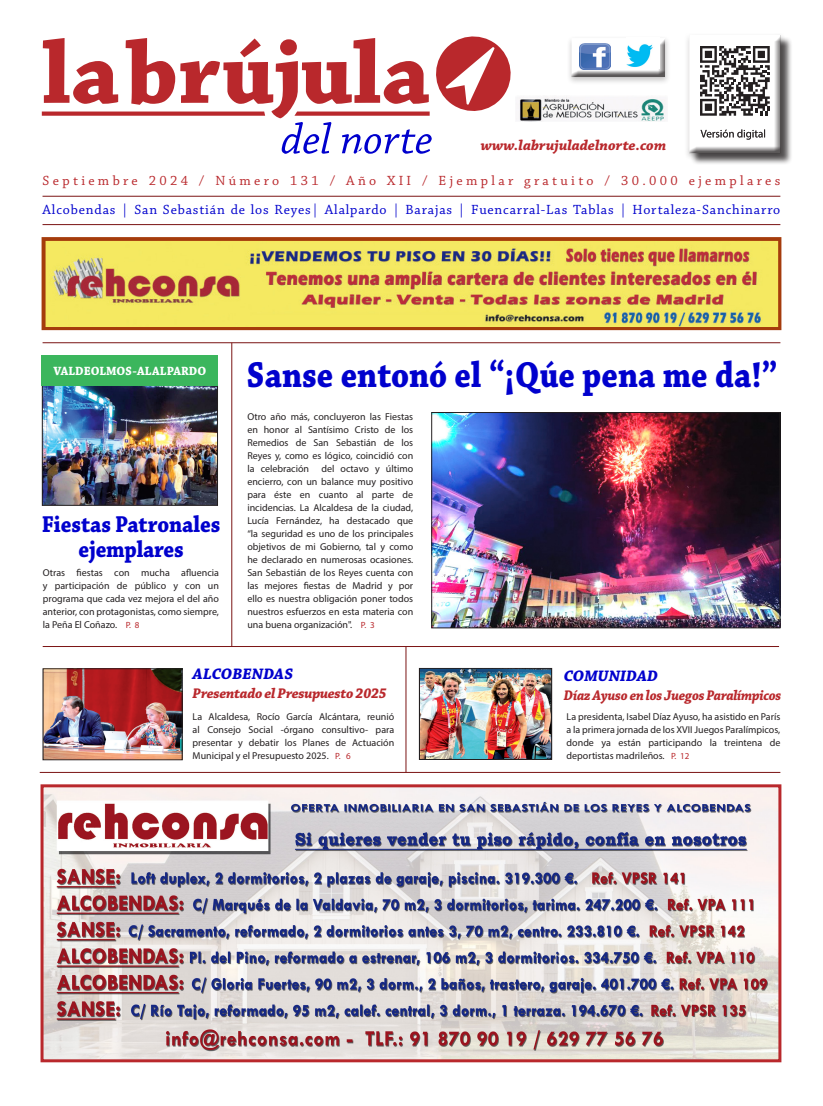
<style>
.page{position:relative;width:823px;height:1106px;background:#fff}
.page>*{position:absolute;margin:0;border:0;box-sizing:border-box;transform-origin:0 0}
.PORT-subtitulo-princ{font:700 38px "Chaparral Pro";color:#0000cd;scale:.87 1}
.PORT-subtitulo-princ-2{font:700 24.2px/25px "Chaparral Pro";color:#0000cd;text-align:center;scale:.89 1}
.PORT-subtitulo-princ-3{font:italic 700 16px "Chaparral Pro";color:#0000cd}
.t1{font:italic 700 15px "Chaparral Pro";color:#b9282c}
.PORT-subtitulo-princ-4{font:italic 700 14.7px "Chaparral Pro";letter-spacing:-.02em;color:#b9282c;scale:.93 1}
.PORT-subtitulo-princ-5{font:italic 700 14.7px "Chaparral Pro";letter-spacing:-.02em;color:#b9282c}
.t2{font:14px "Chaparral Pro";letter-spacing:.06em;color:#0000cd}
.t3{font:14px "Chaparral Pro";letter-spacing:.235em;color:#b9282c}
.PORT-subtitulo-princ-6{font:700 12.6px "Chaparral Pro";color:#fff;scale:.95 1}
.body_text{font:10px/13px "Myriad Pro";color:#231f20;text-align:justify}
.s1{font-size:9px;color:#b9282c}
</style>
<div class="page">
<svg style="left:42px;top:36px;width:469px;height:118px"></svg>
<div style="left:690px;top:36px;width:102px;height:130px;background:#231f20;opacity:.75"></div>
<div style="left:682px;top:31px;width:104px;height:133px;background:#231f20;opacity:.75"></div>
<svg style="left:688px;top:35px;width:92px;height:118px"></svg>
<hr style="left:42px;top:224px;width:737px;height:1px;background:#7b1414">
<div style="left:565px;top:35px;width:105px;height:50px;background:#231f20;opacity:.25"></div>
<div style="left:569px;top:37px;width:96px;height:38px;background:#f8f8f8"></div>
<div style="left:569px;top:38px;width:96px;height:40px;background:#231f20;opacity:.75"></div>
<img style="left:626px;top:38px;width:33px;height:30px">
<hr style="left:42px;top:196px;width:737px;height:1px;background:#7b1414">
<img style="left:519px;top:97px;width:146px;height:24px">
<img style="left:44px;top:788px;width:733px;height:270px">
<div style="left:40px;top:784px;width:741px;height:278px;border:3px solid #b9282c"></div>
<img style="left:46px;top:241px;width:731px;height:85px">
<div style="left:42px;top:237px;width:739px;height:93px;border:3px solid #a53c0c"></div>
<hr style="left:43px;top:342px;width:737px;height:1px;background:#7b1414">
<hr style="left:40px;top:772px;width:739px;height:1px;background:#7b1414">
<hr style="left:405px;top:646px;width:1px;height:126px;background:#7b1414">
<hr style="left:43px;top:646px;width:735px;height:1px;background:#7b1414">
<img style="left:421px;top:670px;width:128px;height:87px">
<div style="left:419px;top:668px;width:132px;height:91px;border:1px solid #231f20"></div>
<img style="left:45px;top:670px;width:135px;height:88px">
<div style="left:43px;top:668px;width:139px;height:92px;border:1px solid #231f20"></div>
<hr style="left:231px;top:343px;width:1px;height:303px;background:#7b1414">
<img style="left:44px;top:386px;width:172px;height:118px">
<div style="left:42px;top:384px;width:176px;height:122px;border:1px solid #231f20"></div>
<div style="left:42px;top:355px;width:176px;height:31px;background:#3bb65d"></div>
<img style="left:433px;top:414px;width:344px;height:212px">
<div style="left:431px;top:412px;width:348px;height:216px;border:1px solid #231f20"></div>
<h3 class="t1" style="left:480px;top:137px;width:187px">www.labrujuladelnorte.com</h3>
<h3 class="t3" style="left:42px;top:172px;width:739px">Septiembre 2024 / Número 131 / Año XII / Ejemplar gratuito / 30.000 ejemplares</h3>
<h3 class="t2" style="left:42px;top:201px;width:738px">Alcobendas | San Sebastián de los Reyes| Alalpardo | Barajas | Fuencarral-Las Tablas | Hortaleza-Sanchinarro</h3>
<p class="PORT-subtitulo-princ" style="left:247px;top:353px;width:611px">Sanse entonó el “¡Qúe pena me da!”</p>
<p class="body_text" style="left:247px;top:410px;width:167px">Otro año más, concluyeron las Fiestas en honor al Santísimo Cristo de los Remedios de San Sebastián de los Reyes y, como es lógico, coincidió con la celebración del octavo y último encierro, con un balance muy positivo para éste en cuanto al parte de incidencias. La Alcaldesa de la ciudad, Lucía Fernández, ha destacado que “la seguridad es uno de los principales objetivos de mi Gobierno, tal y como he declarado en numerosas ocasiones.<br>San Sebastián de los Reyes cuenta con las mejores fiestas de Madrid y por ello es nuestra obligación poner todos nuestros esfuerzos en esta materia con una buena organización". <span class="s1">P. 3</span></p>
<p class="PORT-subtitulo-princ-3" style="left:192px;top:665px;width:102px">ALCOBENDAS</p>
<p class="PORT-subtitulo-princ-5" style="left:192px;top:685px;width:196px">Presentado el Presupuesto 2025</p>
<p class="body_text" style="left:192px;top:710px;width:203px">La Alcaldesa, Rocío García Alcántara, reunió al Consejo Social -órgano consultivo- para presentar y debatir los Planes de Actuación Municipal y el Presupuesto 2025. <span class="s1">P. 6</span></p>
<p class="PORT-subtitulo-princ-6" style="left:53px;top:364px;width:162px">VALDEOLMOS-ALALPARDO</p>
<p class="PORT-subtitulo-princ-2" style="left:42px;top:513px;width:202px">Fiestas Patronales ejemplares</p>
<p class="body_text" style="left:43px;top:566px;width:178px">Otras fiestas con mucha afluencia y participación de público y con un programa que cada vez mejora el del año anterior, con protagonistas, como siempre, la Peña El Coñazo. <span class="s1">P. 8</span></p>
<p class="PORT-subtitulo-princ-3" style="left:563px;top:666px;width:96px">COMUNIDAD</p>
<p class="PORT-subtitulo-princ-4" style="left:563px;top:686px;width:235px">Díaz Ayuso en los Juegos Paralímpicos</p>
<p class="body_text" style="left:566px;top:710px;width:215px">La presidenta, Isabel Díaz Ayuso, ha asistido en París a la primera jornada de los XVII Juegos Paralímpicos, donde ya están participando la treintena de deportistas madrileños. <span class="s1">P. 12</span></p>
</div>
